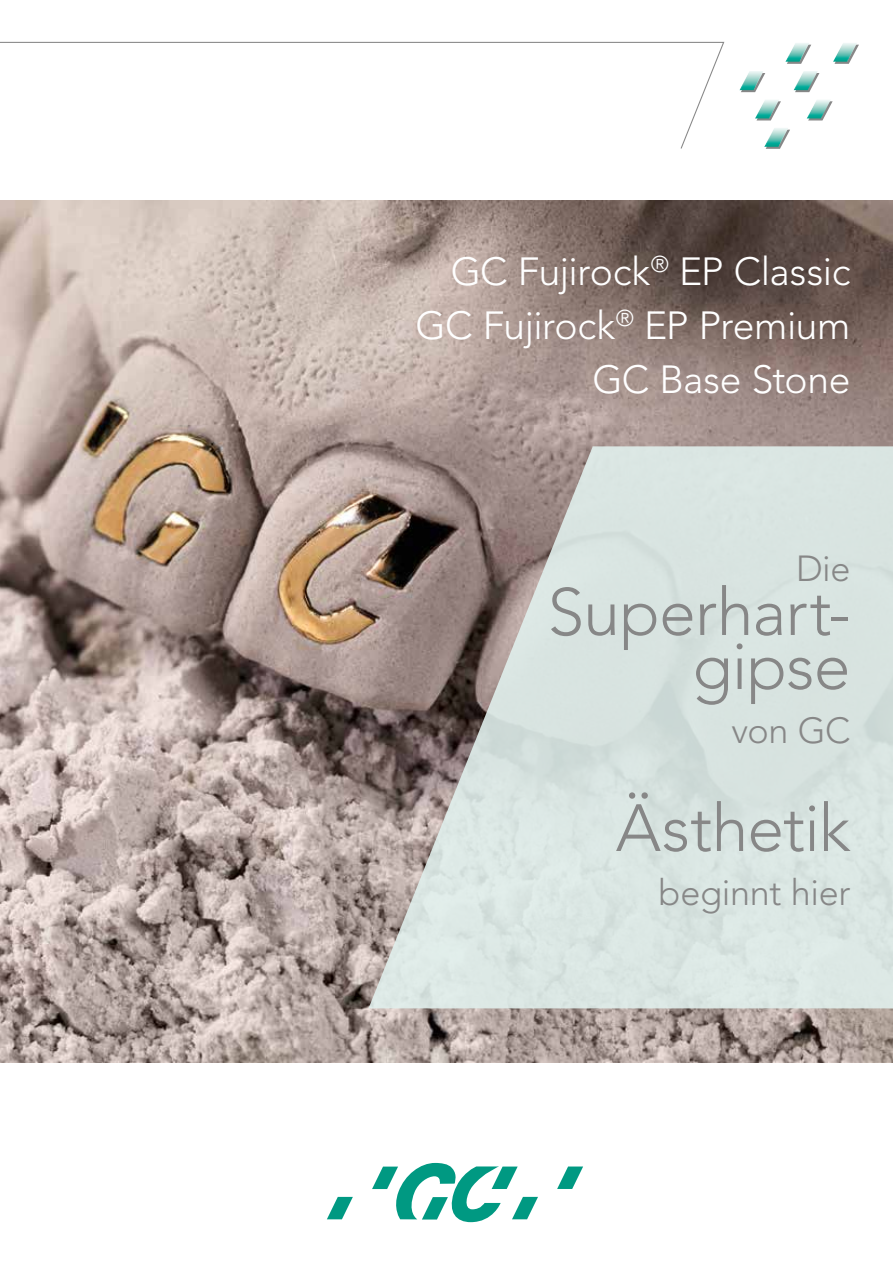
<style>
.page{position:relative;width:893px;height:1263px;background:#fff}
.page>*{position:absolute;margin:0;border:0;box-sizing:border-box;transform-origin:0 0}
.t1{font:300 66px/54px "Avenir LT Std";letter-spacing:-.01em;color:#878787;text-align:right}
.t2{font:300 39px/54px "Avenir LT Std";letter-spacing:-.015em;color:#fff;text-align:right}
.t3{font:300 36px "Avenir LT Std";letter-spacing:-.01em;color:#878787}
</style>
<div class="page">
<img style="left:0;top:201px;width:893px;height:861px">
<svg style="left:557px;top:1166px;width:26px;height:23px"></svg>
<svg style="left:372px;top:1163px;width:166px;height:59px"></svg>
<svg style="left:327px;top:1197px;width:26px;height:22px"></svg>
<svg style="left:369px;top:446px;width:524px;height:562px;background:#c7cdc9"></svg>
<svg style="left:0;top:41px;width:725px;height:108px"></svg>
<svg style="left:787px;top:45px;width:24px;height:19px"></svg>
<svg style="left:741px;top:73px;width:24px;height:19px"></svg>
<svg style="left:756px;top:101px;width:25px;height:19px"></svg>
<svg style="left:834px;top:45px;width:25px;height:19px"></svg>
<svg style="left:795px;top:73px;width:24px;height:19px"></svg>
<svg style="left:808px;top:101px;width:25px;height:19px"></svg>
<svg style="left:766px;top:130px;width:24px;height:19px"></svg>
<img style="left:785px;top:43px;width:25px;height:19px">
<img style="left:739px;top:71px;width:25px;height:19px">
<img style="left:755px;top:100px;width:24px;height:18px">
<img style="left:833px;top:43px;width:24px;height:19px">
<img style="left:793px;top:71px;width:25px;height:19px">
<img style="left:807px;top:100px;width:24px;height:18px">
<img style="left:764px;top:128px;width:24px;height:19px">
<p class="t2" style="left:416px;top:244px;width:436px">GC Fujirock<sup>®</sup> EP Classic<br>GC Fujirock<sup>®</sup> EP Premium<br>GC Base Stone</p>
<p class="t3" style="left:796px;top:547px;width:56px">Die</p>
<h1 class="t1" style="left:547px;top:585px;width:304px">Superhart&shy;gipse</h1>
<p class="t3" style="left:731px;top:709px;width:121px">von GC</p>
<h1 class="t1" style="left:616px;top:801px;width:236px">Ästhetik</h1>
<p class="t3" style="left:658px;top:871px;width:193px">beginnt hier</p>
</div>
